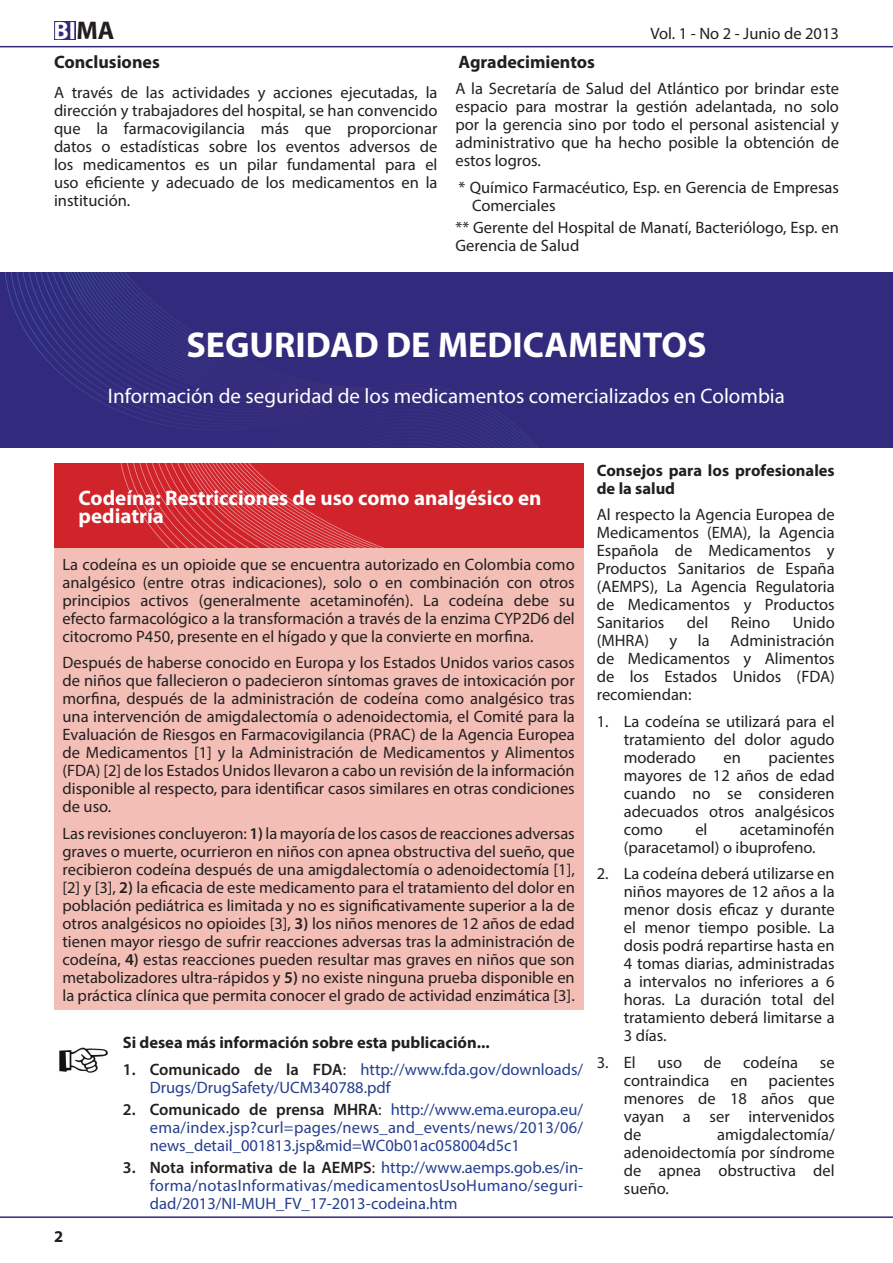
<style>
.page{position:relative;width:893px;height:1263px;background:#fff}
.page>*{position:absolute;margin:0;border:0;box-sizing:border-box;transform-origin:0 0}
.t1{font:700 36px "Myriad Pro";color:#fff}
.t2{font:700 25.2px "Myriad Pro";color:#fff}
.t3{font:21px "Myriad Pro";color:#fff}
.t4{font:700 21px/18px "Myriad Pro";color:#fff}
.t5{font:700 18px "Myriad Pro";color:#231f20}
.t6{font:16.5px/18px "Myriad Pro";color:#231f20;text-align:justify}
.t7{font:16.5px/18px "Myriad Pro";color:#253f8e;text-align:justify}
.t8{font:700 16.5px/18px "Myriad Pro";color:#231f20}
.s1{font-size:25.65px;color:#231f20}
.s2{font-weight:600}
.s3{font-weight:600;color:#231f20}
.s4{color:#231f20}
</style>
<div class="page">
<div style="left:0;top:272px;width:893px;height:176px;background:#322a7c"></div>
<svg style="left:5px;top:272px;width:533px;height:176px"></svg>
<div style="left:54px;top:463px;width:529px;height:85px;background:#d1232a"></div>
<svg style="left:120px;top:463px;width:264px;height:85px"></svg>
<div style="left:54px;top:548px;width:529px;height:462px;background:#f2beb6"></div>
<img style="left:59px;top:1047px;width:49px;height:26px">
<div style="left:54px;top:21px;width:21px;height:18px;background:#322a7c"></div>
<hr style="left:0;top:46px;width:893px;height:1px;background:#322a7c">
<hr style="left:0;top:1216px;width:893px;height:2px;background:#322a7c">
<h2 class="t2" style="left:54px;top:14px;width:62px">BI<span class="s1">MA</span></h2>
<p class="t6" style="left:650px;top:25px;width:190px">Vol. 1 - No 2 - Junio de 2013</p>
<p class="t5" style="left:54px;top:50px;width:107px">Conclusiones</p>
<p class="t6" style="left:54px;top:83px;width:385px">A través de las actividades y acciones ejecutadas, la dirección y trabajadores del hospital, se han convencido que la farmacovigilancia más que proporcionar datos o estadísticas sobre los eventos adversos de los medicamentos es un pilar fundamental para el uso eficiente y adecuado de los medicamentos en la institución.</p>
<p class="t5" style="left:458px;top:50px;width:138px">Agradecimientos</p>
<p class="t6" style="left:455px;top:79px;width:385px">A la Secretaría de Salud del Atlántico por brindar este espacio para mostrar la gestión adelantada, no solo por la gerencia sino por todo el personal asistencial y administrativo que ha hecho posible la obtención de estos logros.</p>
<p class="t6" style="left:472px;top:178px;width:369px;text-indent:-13px">* Químico Farmacéutico, Esp. en Gerencia de Empresas<br>Comerciales</p>
<p class="t6" style="left:455px;top:218px;width:385px">** Gerente del Hospital de Manatí, Bacteriólogo, Esp. en<br>Gerencia de Salud</p>
<h1 class="t1" style="left:186px;top:321px;width:522px">SEGURIDAD DE MEDICAMENTOS</h1>
<p class="t3" style="left:108px;top:383px;width:679px">Información de seguridad de los medicamentos comercializados en Colombia</p>
<p class="t4" style="left:78px;top:488px;width:464px">Codeína: Restricciones de uso como analgésico en pediatría</p>
<p class="t6" style="left:63px;top:555px;width:514px">La codeína es un opioide que se encuentra autorizado en Colombia como analgésico (entre otras indicaciones), solo o en combinación con otros principios activos (generalmente acetaminofén). La codeína debe su efecto farmacológico a la transformación a través de la enzima CYP2D6 del citocromo P450, presente en el hígado y que la convierte en morfina.</p>
<p class="t6" style="left:63px;top:654px;width:514px">Después de haberse conocido en Europa y los Estados Unidos varios casos de niños que fallecieron o padecieron síntomas graves de intoxicación por morfina, después de la administración de codeína como analgésico tras una intervención de amigdalectomía o adenoidectomia, el Comité para la Evaluación de Riesgos en Farmacovigilancia (PRAC) de la Agencia Europea de Medicamentos [1] y la Administración de Medicamentos y Alimentos (FDA) [2] de los Estados Unidos llevaron a cabo un revisión de la información disponible al respecto, para identificar casos similares en otras condiciones de uso.</p>
<p class="t6" style="left:63px;top:824px;width:514px">Las revisiones concluyeron: <span class="s2">1)</span> la mayoría de los casos de reacciones adversas graves o muerte, ocurrieron en niños con apnea obstructiva del sueño, que recibieron codeína después de una amigdalectomía o adenoidectomía [1], [2] y [3], <span class="s2">2)</span> la eficacia de este medicamento para el tratamiento del dolor en población pediátrica es limitada y no es significativamente superior a la de otros analgésicos no opioides [3], <span class="s2">3)</span> los niños menores de 12 años de edad tienen mayor riesgo de sufrir reacciones adversas tras la administración de codeína, <span class="s2">4)</span> estas reacciones pueden resultar mas graves en niños que son metabolizadores ultra-rápidos y <span class="s2">5)</span> no existe ninguna prueba disponible en la práctica clínica que permita conocer el grado de actividad enzimática [3].</p>
<p class="t8" style="left:54px;top:1227px;width:11px">2</p>
<p class="t8" style="left:123px;top:1033px;width:368px">Si desea más información sobre esta publicación...</p>
<p class="t7" style="left:150px;top:1060px;width:435px;text-indent:-27px"><span class="s3">1. Comunicado de la FDA</span><span class="s4">:</span> http://www.fda.gov/downloads/<br>Drugs/DrugSafety/UCM340788.pdf</p>
<p class="t7" style="left:150px;top:1100px;width:435px;text-indent:-27px"><span class="s3">2. Comunicado de prensa MHRA</span><span class="s4">:</span> http://www.ema.europa.eu/ ema/index.jsp?curl=pages/news_and_events/news/2013/06/ news_detail_001813.jsp&amp;mid=WC0b01ac058004d5c1</p>
<p class="t7" style="left:150px;top:1158px;width:435px;text-indent:-27px"><span class="s3">3. Nota informativa de la AEMPS</span><span class="s4">:</span> http://www.aemps.gob.es/in&shy;forma/notasInformativas/medicamentosUsoHumano/seguri&shy;dad/2013/NI-MUH_FV_17-2013-codeina.htm</p>
<p class="t8" style="left:597px;top:461px;width:239px">Consejos para los profesionales de la salud</p>
<p class="t6" style="left:597px;top:506px;width:239px">Al respecto la Agencia Europea de Medicamentos (EMA), la Agencia Española de Medicamentos y Productos Sanitarios de España (AEMPS), La Agencia Regulatoria de Medicamentos y Productos Sanitarios</p>
<p class="t6" style="left:597px;top:614px;width:239px;text-indent:196px">Unido (MHRA) y la Administración de Medicamentos y Alimentos de los Estados Unidos (FDA) recomiendan:</p>
<p class="t6" style="left:624px;top:712px;width:212px;text-indent:-27px">1. La codeína se utilizará para el tratamiento del dolor agudo moderado</p>
<p class="t6" style="left:687px;top:614px;width:23px">del</p>
<p class="t6" style="left:731px;top:614px;width:41px">Reino</p>
<p class="t6" style="left:624px;top:748px;width:212px;text-indent:145px">pacientes mayores de 12 años de edad cuando no se consideren adecuados otros analgésicos como</p>
<p class="t6" style="left:723px;top:748px;width:19px">en</p>
<p class="t6" style="left:624px;top:820px;width:212px;text-indent:116px">acetaminofén (paracetamol) o ibuprofeno.</p>
<p class="t6" style="left:624px;top:865px;width:212px;text-indent:-27px">2. La codeína deberá utilizarse en niños mayores de 12 años a la menor dosis eficaz y durante el menor tiempo posible. La dosis podrá repartirse hasta en 4 tomas diarias, administradas a intervalos no inferiores a 6 horas. La duración total del tratamiento deberá limitarse a 3 días.</p>
<p class="t6" style="left:597px;top:1053px;width:41px">3. El</p>
<p class="t6" style="left:658px;top:1053px;width:26px">uso</p>
<p class="t6" style="left:704px;top:1053px;width:19px">de</p>
<p class="t6" style="left:743px;top:1053px;width:56px">codeína</p>
<p class="t6" style="left:820px;top:1053px;width:16px">se</p>
<p class="t6" style="left:624px;top:1071px;width:87px">contraindica</p>
<p class="t6" style="left:730px;top:1071px;width:19px">en</p>
<p class="t6" style="left:695px;top:820px;width:14px">el</p>
<p class="t6" style="left:624px;top:1071px;width:212px;text-indent:145px">pacientes menores de 18 años que vayan a ser intervenidos de</p>
<p class="t6" style="left:624px;top:1125px;width:212px;text-indent:93px">amigdalectomía/ adenoidectomía por síndrome de apnea obstructiva del sueño.</p>
</div>
